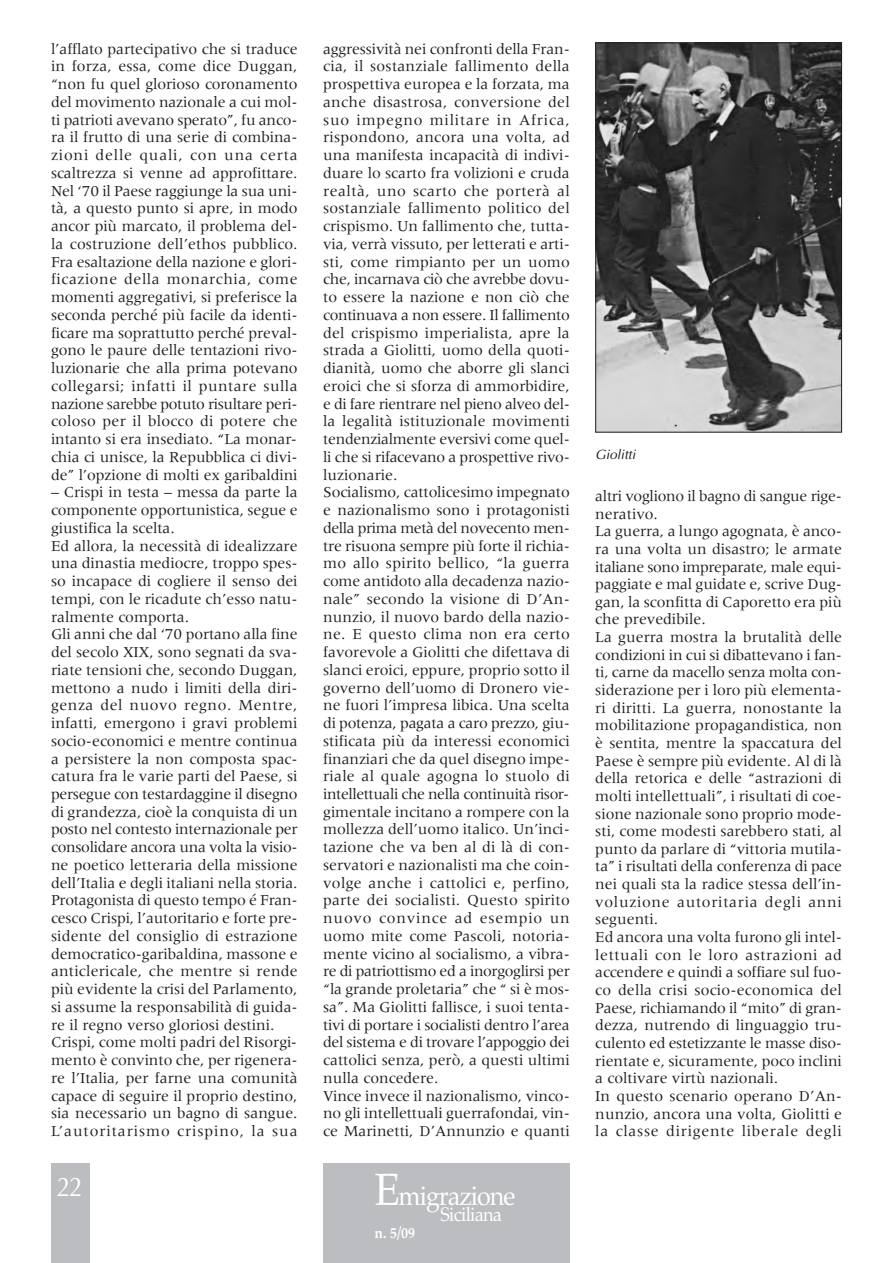
<style>
.page{position:relative;width:893px;height:1263px;background:#fff}
.page>*{position:absolute;margin:0;border:0;box-sizing:border-box;transform-origin:0 0}
.t1{font:27px "Palatino";letter-spacing:-.04em;color:#fff;scale:.93 1}
.t2{font:27px "Optima";color:#fff;scale:.94 1}
.t3{font:19.5px "Palatino";letter-spacing:-.04em;color:#fff;scale:.93 1}
.t4{font:15.75px/17.7px "Meridien";color:#231f20}
.t5{font:700 15px "Palatino";color:#fff;scale:.93 1}
.t6{font:italic 13.5px "Optima";letter-spacing:-.005em;color:#231f20}
.s1{font-size:45px}
</style>
<div class="page">
<div style="left:51px;top:1163px;width:38px;height:100px;background:#bcbdc0"></div>
<div style="left:323px;top:1163px;width:247px;height:100px;background:#bcbdc0"></div>
<img style="left:597px;top:45px;width:243px;height:385px">
<div style="left:595px;top:43px;width:247px;height:389px;border:1px solid #231f20"></div>
<p class="t4" style="left:51px;top:41px;width:248px;text-align:justify">l’afflato partecipativo che si traduce in forza, essa, come dice Duggan, “non fu quel glorioso coronamento del movimento nazionale a cui mol&shy;ti patrioti avevano sperato”, fu anco&shy;ra il frutto di una serie di combina&shy;zioni delle quali, con una certa scaltrezza si venne ad approfittare.<br>Nel ‘70 il Paese raggiunge la sua uni&shy;tà, a questo punto si apre, in modo ancor più marcato, il problema del&shy;la costruzione dell’ethos pubblico.<br>Fra esaltazione della nazione e glori&shy;ficazione della monarchia, come momenti aggregativi, si preferisce la seconda perché più facile da identi&shy;ficare ma soprattutto perché preval&shy;gono le paure delle tentazioni rivo&shy;luzionarie che alla prima potevano collegarsi; infatti il puntare sulla nazione sarebbe potuto risultare peri&shy;coloso per il blocco di potere che intanto si era insediato. “La monar&shy;chia ci unisce, la Repubblica ci divi&shy;de” l’opzione di molti ex garibaldini</p>
<p class="t4" style="left:51px;top:485px;width:248px">– Crispi in testa – messa da parte la componente opportunistica, segue e giustifica la scelta.<br>Ed allora, la necessità di idealizzare una dinastia mediocre, troppo spes&shy;so incapace di cogliere il senso dei tempi, con le ricadute ch’esso natu&shy;ralmente comporta.<br>Gli anni che dal ‘70 portano alla fine del secolo XIX, sono segnati da sva&shy;riate tensioni che, secondo Duggan, mettono a nudo i limiti della diri&shy;genza del nuovo regno. Mentre, infatti, emergono i gravi problemi socio-economici e mentre continua a persistere la non composta spac&shy;catura fra le varie parti del Paese, si persegue con testardaggine il disegno di grandezza, cioè la conquista di un posto nel contesto internazionale per consolidare ancora una volta la visio&shy;ne poetico letteraria della missione dell’Italia e degli italiani nella storia.<br>Protagonista di questo tempo é Fran&shy;cesco Crispi, l’autoritario e forte pre&shy;sidente del consiglio di estrazione democratico-garibaldina, massone e anticlericale, che mentre si rende più evidente la crisi del Parlamento, si assume la responsabilità di guida&shy;re il regno verso gloriosi destini.<br>Crispi, come molti padri del Risorgi&shy;mento è convinto che, per rigenera&shy;re l’Italia, per farne una comunità capace di seguire il proprio destino, sia necessario un bagno di sangue.<br>L’autoritarismo crispino, la sua</p>
<p class="t4" style="left:323px;top:41px;width:248px">aggressività nei confronti della Fran&shy;cia, il sostanziale fallimento della prospettiva europea e la forzata, ma anche disastrosa, conversione del suo impegno militare in Africa, rispondono, ancora una volta, ad una manifesta incapacità di indivi&shy;duare lo scarto fra volizioni e cruda realtà, uno scarto che porterà al sostanziale fallimento politico del crispismo. Un fallimento che, tutta&shy;via, verrà vissuto, per letterati e arti&shy;sti, come rimpianto per un uomo che, incarnava ciò che avrebbe dovu&shy;to essere la nazione e non ciò che continuava a non essere. Il fallimento del crispismo imperialista, apre la strada a Giolitti, uomo della quoti&shy;dianità, uomo che aborre gli slanci eroici che si sforza di ammorbidire, e di fare rientrare nel pieno alveo del&shy;la legalità istituzionale movimenti tendenzialmente eversivi come quel&shy;li che si rifacevano a prospettive rivo&shy;luzionarie.<br>Socialismo, cattolicesimo impegnato e nazionalismo sono i protagonisti della prima metà del novecento men&shy;tre risuona sempre più forte il richia&shy;mo allo spirito bellico, “la guerra come antidoto alla decadenza nazio&shy;nale” secondo la visione di D’An&shy;nunzio, il nuovo bardo della nazio&shy;ne. E questo clima non era certo favorevole a Giolitti che difettava di slanci eroici, eppure, proprio sotto il governo dell’uomo di Dronero vie&shy;ne fuori l’impresa libica. Una scelta di potenza, pagata a caro prezzo, giu&shy;stificata più da interessi economici finanziari che da quel disegno impe&shy;riale al quale agogna lo stuolo di intellettuali che nella continuità risor&shy;gimentale incitano a rompere con la mollezza dell’uomo italico. Un’inci&shy;tazione che va ben al di là di con&shy;servatori e nazionalisti ma che coin&shy;volge anche i cattolici e, perfino, parte dei socialisti. Questo spirito nuovo convince ad esempio un uomo mite come Pascoli, notoria&shy;mente vicino al socialismo, a vibra&shy;re di patriottismo ed a inorgoglirsi per “la grande proletaria” che “ si è mos&shy;sa”. Ma Giolitti fallisce, i suoi tenta&shy;tivi di portare i socialisti dentro l’area del sistema e di trovare l’appoggio dei cattolici senza, però, a questi ultimi nulla concedere.<br>Vince invece il nazionalismo, vinco&shy;no gli intellettuali guerrafondai, vin&shy;ce Marinetti, D’Annunzio e quanti</p>
<p class="t2" style="left:57px;top:1171px;width:30px">22</p>
<p class="t1" style="left:375px;top:1180px;width:153px"><span class="s1">E</span>migrazione</p>
<p class="t3" style="left:440px;top:1203px;width:68px">Siciliana</p>
<p class="t5" style="left:375px;top:1224px;width:45px">n. 5/09</p>
<p class="t6" style="left:595px;top:446px;width:42px">Giolitti</p>
<p class="t4" style="left:595px;top:488px;width:248px">altri vogliono il bagno di sangue rige&shy;nerativo.<br>La guerra, a lungo agognata, è anco&shy;ra una volta un disastro; le armate italiane sono impreparate, male equi&shy;paggiate e mal guidate e, scrive Dug&shy;gan, la sconfitta di Caporetto era più che prevedibile.<br>La guerra mostra la brutalità delle condizioni in cui si dibattevano i fan&shy;ti, carne da macello senza molta con&shy;siderazione per i loro più elementa&shy;ri diritti. La guerra, nonostante la mobilitazione propagandistica, non è sentita, mentre la spaccatura del Paese è sempre più evidente. Al di là della retorica e delle “astrazioni di molti intellettuali”, i risultati di coe&shy;sione nazionale sono proprio mode&shy;sti, come modesti sarebbero stati, al punto da parlare di “vittoria mutila&shy;ta” i risultati della conferenza di pace nei quali sta la radice stessa dell’in&shy;voluzione autoritaria degli anni seguenti.<br>Ed ancora una volta furono gli intel&shy;lettuali con le loro astrazioni ad accendere e quindi a soffiare sul fuo&shy;co della crisi socio-economica del Paese, richiamando il “mito” di gran&shy;dezza, nutrendo di linguaggio tru&shy;culento ed estetizzante le masse diso&shy;rientate e, sicuramente, poco inclini a coltivare virtù nazionali.<br>In questo scenario operano D’An&shy;nunzio, ancora una volta, Giolitti e la classe dirigente liberale degli</p>
</div>
